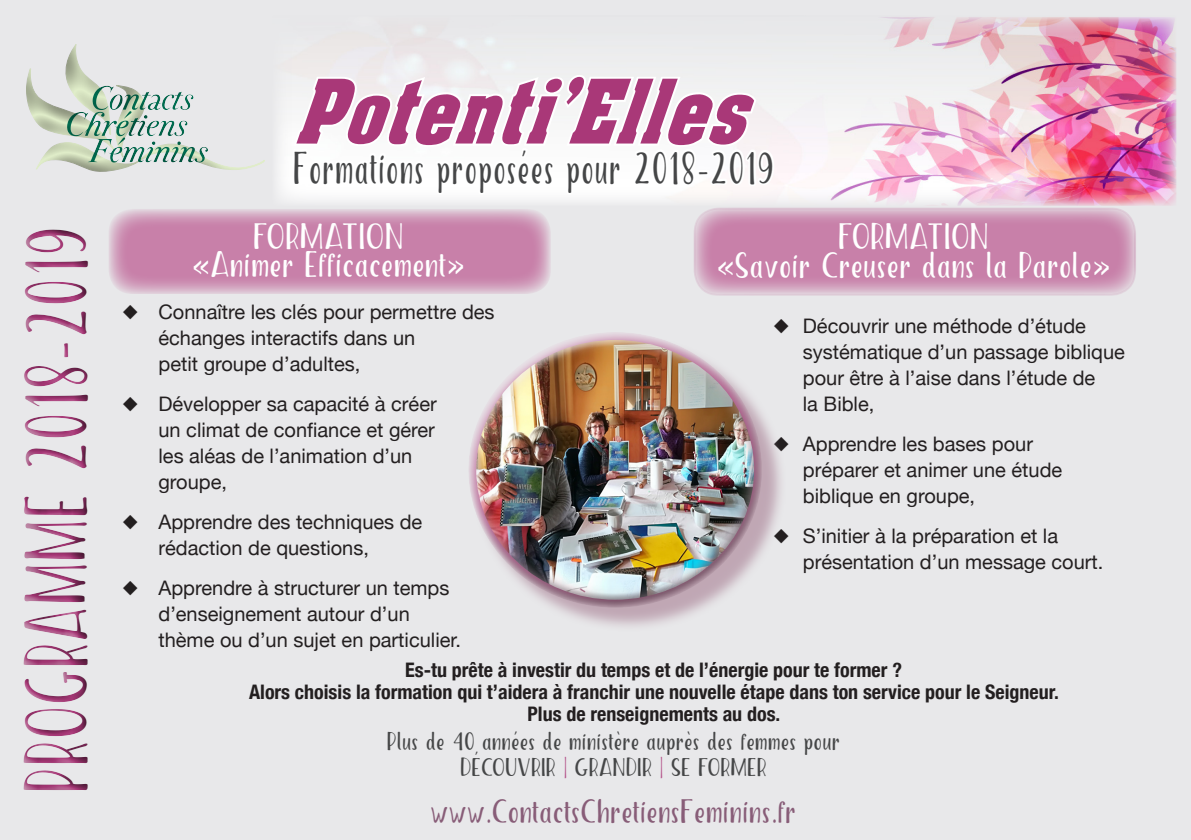
<style>
.page{position:relative;width:1191px;height:840px;background:#fff}
.page>*{position:absolute;margin:0;border:0;box-sizing:border-box;transform-origin:0 0}
.t1{font:italic 85px "Acme Font";color:#a93878;scale:.8 1}
.t2{font:63px "The Salvador Condensed";letter-spacing:.03em;color:#a93878;scale:.72 1}
.t3{font:32.4px "The Salvador Condensed";letter-spacing:.03em;color:#454647;scale:.8 1}
.t4{font:26px/28px "The Salvador Condensed";color:#fff;text-align:center}
.t5{font:24px "The Salvador Condensed";color:#885d78}
.t6{font:20px/26px "Helvetica Neue";color:#231f20}
.t7{font:700 condensed 20px "Helvetica Neue";color:#231f20}
.t8{font:18px "The Salvador Condensed";color:#454647}
.s1{color:#b35088}
</style>
<div class="page">
<div style="left:0;top:0;width:1191px;height:839px;background:#e8e8ea"></div>
<img style="left:278px;top:17px;width:898px;height:188px">
<div style="left:23px;top:38px;width:247px;height:137px;background:#231f20;opacity:.5"></div>
<div style="left:15px;top:215px;width:87px;height:585px;background:#231f20;opacity:.75"></div>
<svg style="left:694px;top:208px;width:441px;height:87px;background:#cb8baf"></svg>
<div style="left:693px;top:207px;width:443px;height:89px;border:2px solid #a93878;border-radius:24px"></div>
<svg style="left:108px;top:209px;width:443px;height:85px;background:#cd91b3"></svg>
<svg style="left:290px;top:17px;width:486px;height:279px"></svg>
<div style="left:471px;top:335px;width:315px;height:297px;background:#b392a3;opacity:.75"></div>
<div style="left:466px;top:330px;width:287px;height:208px;background:#fff;opacity:.75"></div>
<div style="left:471px;top:378px;width:292px;height:231px;background:#231f20;opacity:.75"></div>
<h2 class="t2" style="left:28px;top:791px;width:787px;rotate:-90deg">PROGRAMME 2018-2019</h2>
<p class="t1" style="left:293px;top:57px;width:608px">Potenti’Elles</p>
<p class="t3" style="left:293px;top:153px;width:602px">Formations proposées pour 2018-2019</p>
<h3 class="t4" style="left:192px;top:226px;width:275px">FORMATION<br>«Animer Efficacement»</h3>
<p class="t6" style="left:158px;top:298px;width:337px;text-indent:-36px">◆ Connaître les clés pour permettre des échanges interactifs dans un<br>petit groupe d’adultes,</p>
<p class="t6" style="left:158px;top:390px;width:280px;text-indent:-36px">◆ Développer sa capacité à créer un climat de confiance et gérer les aléas de l’animation d’un groupe,</p>
<p class="t6" style="left:158px;top:508px;width:265px;text-indent:-36px">◆ Apprendre des techniques de rédaction de questions,</p>
<p class="t6" style="left:158px;top:574px;width:304px;text-indent:-36px">◆ Apprendre à structurer un temps d’enseignement autour d’un thème ou d’un sujet en particulier.</p>
<h3 class="t4" style="left:716px;top:226px;width:396px">FORMATION<br>«Savoir Creuser dans la Parole»</h3>
<p class="t6" style="left:803px;top:312px;width:323px;text-indent:-29px">◆ Découvrir une méthode d’étude systématique d’un passage biblique pour être à l’aise dans l’étude de<br>la Bible,</p>
<p class="t6" style="left:803px;top:430px;width:261px;text-indent:-29px">◆ Apprendre les bases pour préparer et animer une étude biblique en groupe,</p>
<p class="t6" style="left:803px;top:522px;width:302px;text-indent:-29px">◆ S’initier à la préparation et la présentation d’un message court.</p>
<p class="t7" style="left:405px;top:657px;width:498px">Es-tu prête à investir du temps et de l’énergie pour te former ?</p>
<p class="t7" style="left:249px;top:679px;width:811px">Alors choisis la formation qui t’aidera à franchir une nouvelle étape dans ton service pour le Seigneur.</p>
<p class="t7" style="left:527px;top:701px;width:254px">Plus de renseignements au dos.</p>
<p class="t8" style="left:387px;top:733px;width:455px">Plus de 40 années de ministère auprès des femmes pour</p>
<p class="t8" style="left:460px;top:759px;width:308px">DÉCOUVRIR <span class="s1">|</span> GRANDIR <span class="s1">|</span> SE FORMER</p>
<p class="t5" style="left:431px;top:799px;width:367px">www.ContactsChretiensFeminins.fr</p>
</div>
